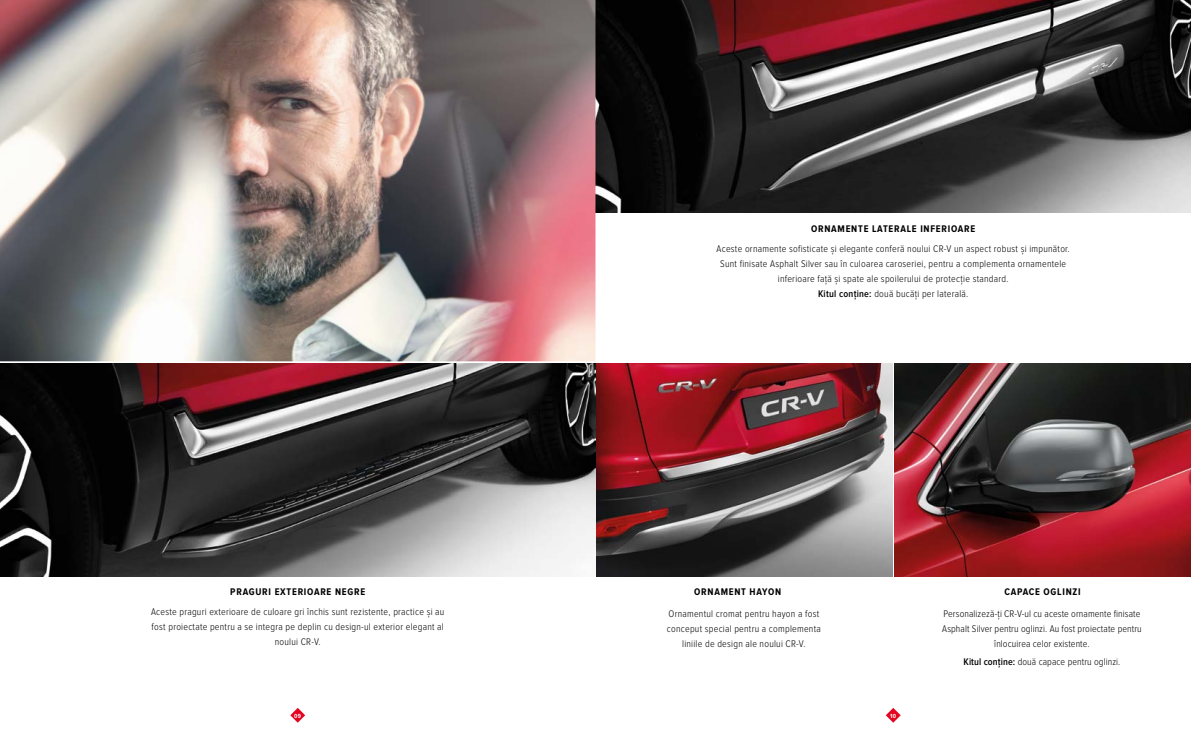
<style>
.page{position:relative;width:1191px;height:738px;background:#fff}
.page>*{position:absolute;margin:0;border:0;box-sizing:border-box;transform-origin:0 0}
.t1{font:300 10px/15px "Proxima Nova Cond";letter-spacing:.025em;color:#000;text-align:center}
.t2{font:700 10px "Proxima Nova Cond";letter-spacing:.075em;color:#000}
.t3{font:700 6.1px "Proxima Nova Cond";color:#fff}
.s1{font-weight:600}
</style>
<div class="page">
<img style="left:0;top:363px;width:892px;height:212px">
<img style="left:894px;top:363px;width:297px;height:212px">
<img style="left:595px;top:0;width:596px;height:213px">
<img style="left:0;top:0;width:595px;height:361px">
<svg style="left:290px;top:708px;width:15px;height:14px"></svg>
<svg style="left:886px;top:708px;width:14px;height:14px"></svg>
<p class="t2" style="left:230px;top:586px;width:136px">PRAGURI EXTERIOARE NEGRE</p>
<p class="t1" style="left:151px;top:604px;width:295px">Aceste praguri exterioare de culoare gri închis sunt rezistente, practice și au fost proiectate pentru a se integra pe deplin cu design-ul exterior elegant al noului CR-V.</p>
<p class="t2" style="left:811px;top:223px;width:166px">ORNAMENTE LATERALE INFERIOARE</p>
<p class="t1" style="left:716px;top:241px;width:355px">Aceste ornamente sofisticate și elegante conferă noului CR-V un aspect robust și impunător.<br>Sunt finisate Asphalt Silver sau în culoarea caroseriei, pentru a complementa ornamentele inferioare față și spate ale spoilerului de protecție standard.<br><span class="s1">Kitul conține:</span> două bucăți per laterală.</p>
<p class="t2" style="left:694px;top:586px;width:88px">ORNAMENT HAYON</p>
<p class="t1" style="left:667px;top:606px;width:155px">Ornamentul cromat pentru hayon a fost conceput special pentru a complementa liniile de design ale noului CR-V.</p>
<p class="t2" style="left:1004px;top:586px;width:78px">CAPACE OGLINZI</p>
<p class="t1" style="left:942px;top:606px;width:201px">Personalizeză-ți CR-V-ul cu aceste ornamente finisate<br>Asphalt Silver pentru oglinzi. Au fost proiectate pentru înlocuirea celor existente.</p>
<p class="t1" style="left:963px;top:654px;width:158px"><span class="s1">Kitul conține:</span> două capace pentru oglinzi.</p>
<p class="t3" style="left:294px;top:711px;width:8px">09</p>
<p class="t3" style="left:890px;top:711px;width:7px">10</p>
</div>
